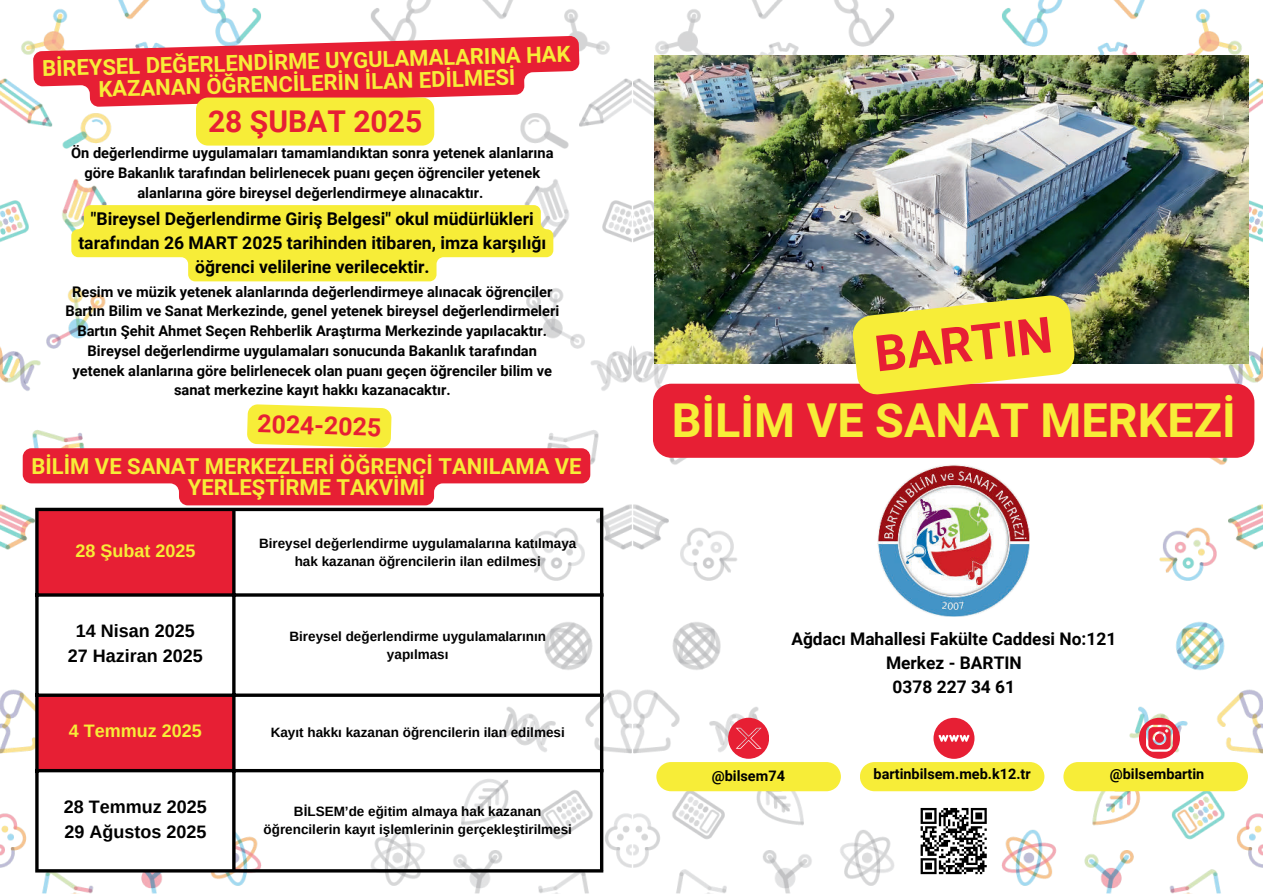
<style>
.page{position:relative;width:1263px;height:894px;background:#fff}
.page>*{position:absolute;margin:0;border:0;box-sizing:border-box;transform-origin:0 0}
.t1{font:700 49.95px "Roboto";color:#e71f34}
.t2{font:700 46.8px "Roboto";color:#f7ed38}
.t3{font:700 30px "Roboto";color:#e71f34}
.t4{font:700 24.9px "Roboto";color:#e71f34}
.t5{font:700 21.9px/21.9px "Roboto";color:#f7ed38;text-align:center}
.t6{font:700 18px/24.8px "Arimo";color:#000;text-align:center}
.t7{font:700 18px "Arimo";color:#f7ed38}
.t8{font:700 17.55px/24.2px "Roboto";color:#000;text-align:center}
.t9{font:700 17.4px/23.9px "Roboto";color:#000;text-align:center}
.t10{font:700 14.7px/19.8px "Roboto";color:#000;text-align:center}
.t11{font:700 14.4px "Roboto";color:#000}
.t12{font:700 13.5px/18px "Arimo";color:#000;text-align:center}
</style>
<div class="page">
<img style="left:973px;top:0;width:290px;height:893px">
<img style="left:634px;top:0;width:290px;height:893px">
<img style="left:341px;top:0;width:290px;height:893px">
<img style="left:0;top:0;width:290px;height:893px">
<img style="left:877px;top:464px;width:152px;height:152px">
<div style="left:916px;top:803px;width:75px;height:75px;background:#fff"></div>
<svg style="left:920px;top:807px;width:67px;height:68px"></svg>
<svg style="left:1063px;top:717px;width:185px;height:74px"></svg>
<svg style="left:656px;top:717px;width:185px;height:74px"></svg>
<svg style="left:860px;top:717px;width:184px;height:74px"></svg>
<div style="left:39px;top:511px;width:193px;height:82px;background:#e71f34"></div>
<svg style="left:39px;top:596px;width:193px;height:272px"></svg>
<svg style="left:35px;top:511px;width:4px;height:357px"></svg>
<svg style="left:232px;top:511px;width:4px;height:357px"></svg>
<hr style="left:600px;top:511px;width:3px;height:357px;background:#000">
<svg style="left:35px;top:507px;width:568px;height:4px;background:#2f2f2f"></svg>
<hr style="left:35px;top:593px;width:568px;height:3px;background:#000">
<hr style="left:35px;top:693px;width:568px;height:3px;background:#000">
<svg style="left:35px;top:768px;width:565px;height:4px;fill:#000"></svg>
<svg style="left:35px;top:868px;width:568px;height:4px;fill:#000"></svg>
<img style="left:655px;top:56px;width:594px;height:307px">
<svg style="left:23px;top:404px;width:567px;height:101px"></svg>
<div style="left:653px;top:383px;width:601px;height:74px;background:#e71f34;border-radius:19px"></div>
<svg style="left:852px;top:294px;width:223px;height:101px;background:#e6ce46"></svg>
<svg style="left:33px;top:36px;width:546px;height:109px"></svg>
<svg style="left:71px;top:205px;width:482px;height:76px"></svg>
<h3 class="t5" style="left:42px;top:58px;width:530px;rotate:-2deg">BİREYSEL DEĞERLENDİRME UYGULAMALARINA HAK<br>KAZANAN ÖĞRENCİLERİN İLAN EDİLMESİ</h3>
<h3 class="t3" style="left:208px;top:100px;width:216px">28 ŞUBAT 2025</h3>
<p class="t10" style="left:71px;top:142px;width:484px">Ön değerlendirme uygulamaları tamamlandıktan sonra yetenek alanlarına göre Bakanlık tarafından belirlenecek puanı geçen öğrenciler yetenek alanlarına göre bireysel değerlendirmeye alınacaktır.</p>
<p class="t8" style="left:78px;top:206px;width:469px">"Bireysel Değerlendirme Giriş Belgesi" okul müdürlükleri tarafından 26 MART 2025 tarihinden itibaren, imza karşılığı öğrenci velilerine verilecektir.</p>
<p class="t10" style="left:65px;top:281px;width:495px">Resim ve müzik yetenek alanlarında değerlendirmeye alınacak öğrenciler Bartın Bilim ve Sanat Merkezinde, genel yetenek bireysel değerlendirmeleri Bartın Şehit Ahmet Seçen Rehberlik Araştırma Merkezinde yapılacaktır.<br>Bireysel değerlendirme uygulamaları sonucunda Bakanlık tarafından yetenek alanlarına göre belirlenecek olan puanı geçen öğrenciler bilim ve sanat merkezine kayıt hakkı kazanacaktır.</p>
<h3 class="t4" style="left:258px;top:406px;width:125px;rotate:2deg">2024-2025</h3>
<h3 class="t5" style="left:32px;top:454px;width:552px">BİLİM VE SANAT MERKEZLERİ ÖĞRENCİ TANILAMA VE<br>YERLEŞTİRME TAKVİMİ</h3>
<p class="t7" style="left:75px;top:538px;width:122px">28 Şubat 2025</p>
<p class="t12" style="left:259px;top:534px;width:319px">Bireysel değerlendirme uygulamalarına katılmaya hak kazanan öğrencilerin ilan edilmesi</p>
<p class="t6" style="left:68px;top:618px;width:137px">14 Nisan 2025<br>27 Haziran 2025</p>
<p class="t12" style="left:289px;top:627px;width:258px">Bireysel değerlendirme uygulamalarının yapılması</p>
<p class="t7" style="left:69px;top:718px;width:135px">4 Temmuz 2025</p>
<p class="t12" style="left:271px;top:723px;width:296px">Kayıt hakkı kazanan öğrencilerin ilan edilmesi</p>
<p class="t6" style="left:64px;top:794px;width:145px;text-align:left">28 Temmuz 2025<br>29 Ağustos 2025</p>
<p class="t12" style="left:264px;top:802px;width:310px">BİLSEM’de eğitim almaya hak kazanan öğrencilerin kayıt işlemlerinin gerçekleştirilmesi</p>
<h1 class="t1" style="left:871px;top:318px;width:180px;rotate:-6deg">BARTIN</h1>
<h2 class="t2" style="left:672px;top:387px;width:565px">BİLİM VE SANAT MERKEZİ</h2>
<p class="t9" style="left:791px;top:626px;width:327px">Ağdacı Mahallesi Fakülte Caddesi No:121<br>Merkez - BARTIN<br>0378 227 34 61</p>
<p class="t11" style="left:712px;top:765px;width:75px">@bilsem74</p>
<p class="t11" style="left:874px;top:763px;width:159px">bartinbilsem.meb.k12.tr</p>
<p class="t11" style="left:1110px;top:763px;width:96px">@bilsembartin</p>
</div>
